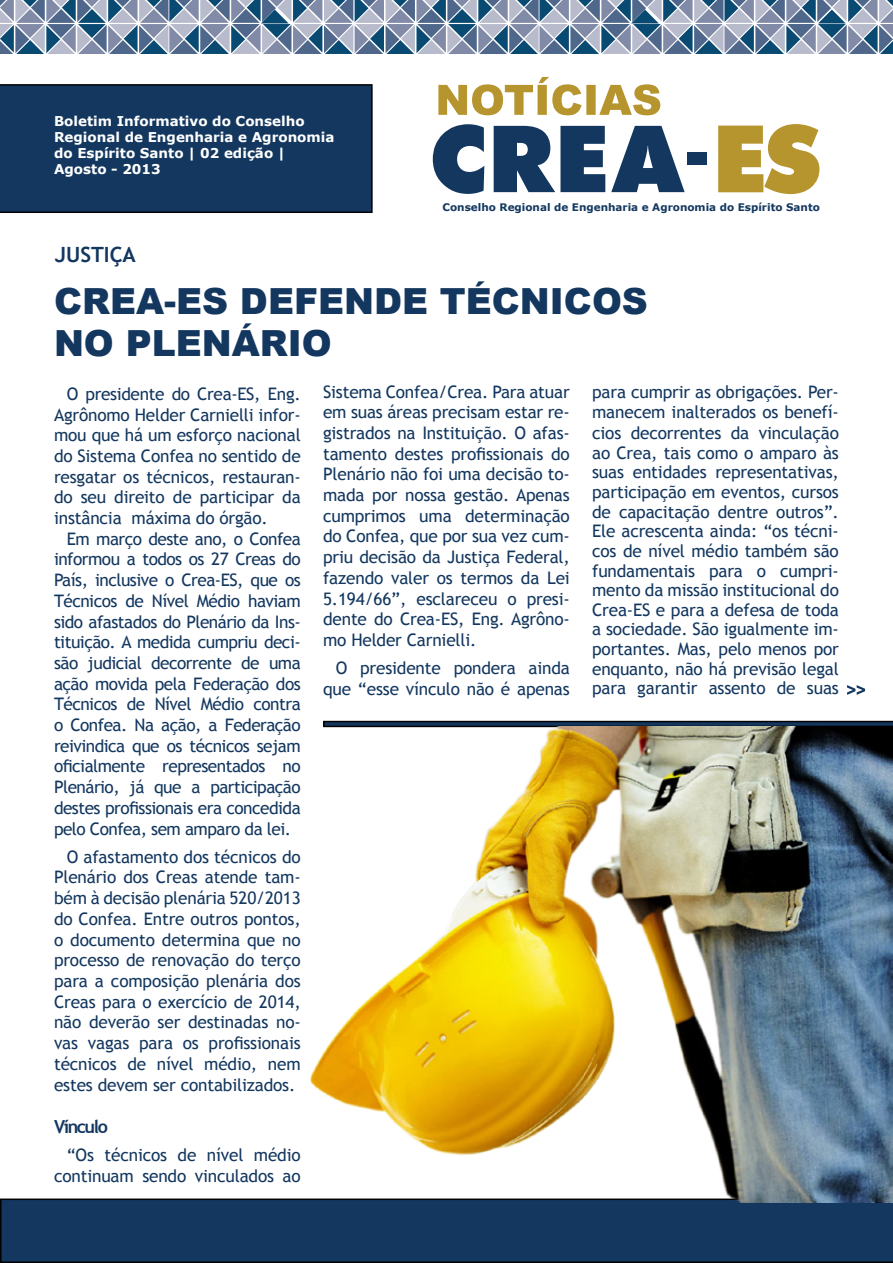
<style>
.page{position:relative;width:893px;height:1263px;background:#fff}
.page>*{position:absolute;margin:0;border:0;box-sizing:border-box;transform-origin:0 0}
.t1{font:900 36px/42px "Arial";color:#13375f}
.t2{font:700 21px "Trebuchet MS";color:#13375f}
.t3{font:700 18px "Trebuchet MS";letter-spacing:-.08em;color:#13375f}
.t4{font:17.25px/20.7px "Trebuchet MS";letter-spacing:-.01em;color:#13375f;text-align:justify}
.t5{font:700 13.5px/16.2px "Verdana";color:#fff}
.t6{font:700 10.35px "Verdana";color:#13375f}
</style>
<div class="page">
<div style="left:0;top:84px;width:373px;height:129px;background:#13375f"></div>
<svg style="left:718px;top:124px;width:101px;height:70px"></svg>
<div style="left:687px;top:153px;width:20px;height:12px;background:#13375f"></div>
<svg style="left:611px;top:126px;width:74px;height:66px"></svg>
<svg style="left:433px;top:124px;width:51px;height:70px"></svg>
<svg style="left:494px;top:126px;width:111px;height:66px"></svg>
<svg style="left:0;top:0;width:893px;height:54px;background:#8196ae"></svg>
<svg style="left:438px;top:77px;width:222px;height:38px"></svg>
<div style="left:0;top:1198px;width:893px;height:65px;background:#13375f"></div>
<svg style="left:323px;top:721px;width:570px;height:6px;background:#162a3e"></svg>
<img style="left:180px;top:727px;width:713px;height:475px">
<svg style="left:847px;top:685px;width:18px;height:10px"></svg>
<p class="t5" style="left:54px;top:112px;width:282px">Boletim Informativo do Conselho<br>Regional de Engenharia e Agronomia do Espírito Santo | 02 edição |<br>Agosto - 2013</p>
<p class="t2" style="left:55px;top:242px;width:82px">JUSTIÇA</p>
<p class="t6" style="left:442px;top:200px;width:379px">Conselho Regional de Engenharia e Agronomia do Espírito Santo</p>
<h1 class="t1" style="left:54px;top:279px;width:595px">CREA-ES DEFENDE TÉCNICOS<br>NO PLENÁRIO</h1>
<p class="t4" style="left:54px;top:384px;width:248px;text-indent:13px">O presidente do Crea-ES, Eng.<br>Agrônomo Helder Carnielli infor&shy;mou que há um esforço nacional do Sistema Confea no sentido de resgatar os técnicos, restauran&shy;do seu direito de participar da instância máxima do órgão.</p>
<p class="t4" style="left:54px;top:528px;width:248px;text-indent:13px">Em março deste ano, o Confea informou a todos os 27 Creas do País, inclusive o Crea-ES, que os Técnicos de Nível Médio haviam sido afastados do Plenário da Ins&shy;tituição. A medida cumpriu deci&shy;são judicial decorrente de uma ação movida pela Federação dos Técnicos de Nível Médio contra o Confea. Na ação, a Federação reivindica que os técnicos sejam oficialmente representados no Plenário, já que a participação destes profissionais era concedida pelo Confea, sem amparo da lei.</p>
<p class="t4" style="left:54px;top:846px;width:248px;text-indent:13px">O afastamento dos técnicos do Plenário dos Creas atende tam&shy;bém à decisão plenária 520/2013 do Confea. Entre outros pontos, o documento determina que no processo de renovação do terço para a composição plenária dos Creas para o exercício de 2014, não deverão ser destinadas no&shy;vas vagas para os profissionais técnicos de nível médio, nem estes devem ser contabilizados.</p>
<p class="t3" style="left:54px;top:1115px;width:55px">Vínculo</p>
<p class="t4" style="left:54px;top:1145px;width:248px;text-align:right">“Os técnicos de nível médio continuam sendo vinculados ao</p>
<p class="t4" style="left:323px;top:381px;width:248px">Sistema Confea/Crea. Para atuar em suas áreas precisam estar re&shy;gistrados na Instituição. O afas&shy;tamento destes profissionais do Plenário não foi uma decisão to&shy;mada por nossa gestão. Apenas cumprimos uma determinação do Confea, que por sua vez cum&shy;priu decisão da Justiça Federal, fazendo valer os termos da Lei 5.194/66”, esclareceu o presi&shy;dente do Crea-ES, Eng. Agrôno&shy;mo Helder Carnielli.</p>
<p class="t4" style="left:323px;top:658px;width:248px;text-align:right">O presidente pondera ainda que “esse vínculo não é apenas</p>
<p class="t4" style="left:592px;top:382px;width:248px;line-height:19.8px">para cumprir as obrigações. Per&shy;manecem inalterados os benefí&shy;cios decorrentes da vinculação ao Crea, tais como o amparo às suas entidades representativas, participação em eventos, cursos de capacitação dentre outros”.<br>Ele acrescenta ainda: “os técni&shy;cos de nível médio também são fundamentais para o cumpri&shy;mento da missão institucional do Crea-ES e para a defesa de toda a sociedade. São igualmente im&shy;portantes. Mas, pelo menos por enquanto, não há previsão legal para garantir assento de suas</p>
</div>
